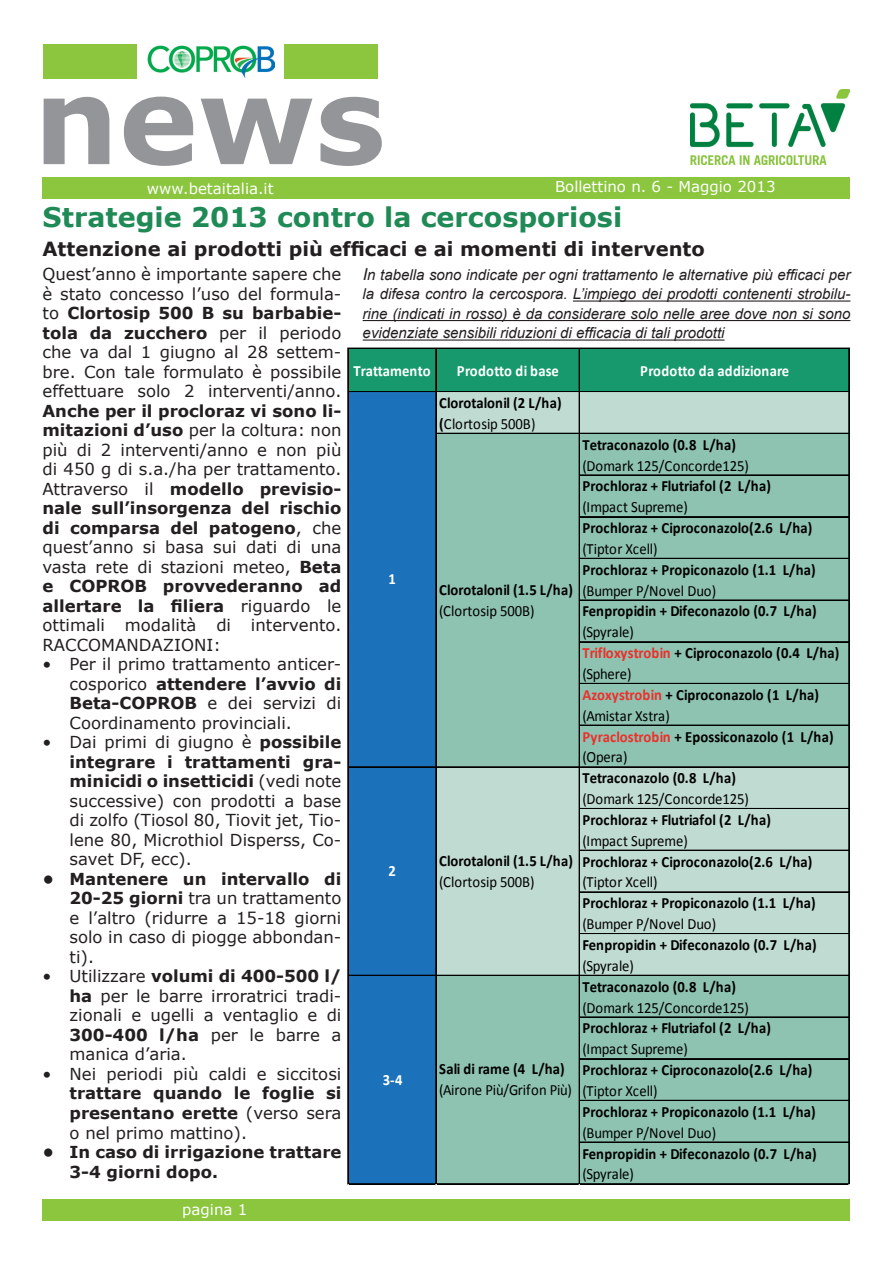
<style>
.page{position:relative;width:893px;height:1263px;background:#fff}
.page>*{position:absolute;margin:0;border:0;box-sizing:border-box;transform-origin:0 0}
.t1{font:700 119.4px "Verdana";color:#939598}
.t2{font:700 27px "Verdana";color:#1f8a55}
.t3{font:700 19.5px "Verdana";color:#231f20}
.t4{font:16.5px/19.5px "Verdana";color:#231f20;text-align:justify}
.t5{font:700 16.5px/19.5px "Verdana";color:#231f20;text-align:justify}
.t6{font:700 15.6px/20.9px "Calibri";letter-spacing:.015em;color:#000;scale:.94 1}
.t7{font:15.6px "Calibri";letter-spacing:-.005em;color:#000;scale:.94 1}
.t8{font:700 15.6px "Calibri";letter-spacing:.005em;color:#fff;scale:.94 1}
.t9{font:italic 15px/19.5px "Arial";color:#231f20;text-align:justify}
.t10{font:15px "Verdana";color:#fff}
.s1{font-weight:700}
.s2{font-weight:400}
.s3{font-size:16.5px}
.s4{color:#ee2f2a}
</style>
<div class="page">
<div style="left:43px;top:44px;width:93px;height:34px;background:#8bc63e"></div>
<div style="left:284px;top:44px;width:94px;height:34px;background:#8bc63e"></div>
<img style="left:690px;top:90px;width:159px;height:74px">
<img style="left:147px;top:45px;width:127px;height:33px">
<div style="left:43px;top:177px;width:807px;height:21px;background:#8bc63e"></div>
<div style="left:43px;top:1199px;width:807px;height:21px;background:#8bc63e"></div>
<div style="left:349px;top:349px;width:500px;height:43px;background:#17996d"></div>
<div style="left:349px;top:391px;width:88px;height:43px;background:#1b71ba"></div>
<div style="left:436px;top:391px;width:413px;height:43px;background:#c0dbd2"></div>
<div style="left:349px;top:433px;width:88px;height:335px;background:#1b71ba"></div>
<div style="left:436px;top:433px;width:413px;height:335px;background:#8ec2b1"></div>
<div style="left:349px;top:767px;width:88px;height:209px;background:#1b71ba"></div>
<div style="left:436px;top:767px;width:413px;height:209px;background:#c0dbd2"></div>
<div style="left:349px;top:975px;width:88px;height:209px;background:#1b71ba"></div>
<div style="left:436px;top:975px;width:413px;height:209px;background:#8ec2b1"></div>
<hr style="left:349px;top:348px;width:500px;height:1px;background:#000">
<hr style="left:349px;top:391px;width:500px;height:1px;background:#000">
<hr style="left:437px;top:433px;width:412px;height:1px;background:#000">
<hr style="left:580px;top:475px;width:269px;height:1px;background:#000">
<hr style="left:580px;top:516px;width:269px;height:1px;background:#000">
<hr style="left:580px;top:517px;width:269px;height:1px;background:#000">
<hr style="left:580px;top:558px;width:269px;height:1px;background:#000">
<hr style="left:580px;top:600px;width:269px;height:1px;background:#000">
<hr style="left:580px;top:641px;width:269px;height:1px;background:#000">
<hr style="left:580px;top:642px;width:269px;height:1px;background:#000">
<hr style="left:580px;top:683px;width:269px;height:1px;background:#000">
<hr style="left:580px;top:725px;width:269px;height:1px;background:#000">
<hr style="left:349px;top:766px;width:500px;height:1px;background:#000">
<hr style="left:349px;top:767px;width:500px;height:1px;background:#000">
<hr style="left:580px;top:808px;width:269px;height:1px;background:#000">
<hr style="left:580px;top:850px;width:269px;height:1px;background:#000">
<hr style="left:580px;top:891px;width:269px;height:1px;background:#000">
<hr style="left:580px;top:892px;width:269px;height:1px;background:#000">
<hr style="left:580px;top:933px;width:269px;height:1px;background:#000">
<hr style="left:349px;top:975px;width:500px;height:1px;background:#000">
<hr style="left:580px;top:1017px;width:269px;height:1px;background:#000">
<hr style="left:580px;top:1058px;width:269px;height:1px;background:#000">
<hr style="left:580px;top:1100px;width:269px;height:1px;background:#000">
<hr style="left:580px;top:1142px;width:269px;height:1px;background:#000">
<hr style="left:347px;top:348px;width:1px;height:836px;background:#000">
<hr style="left:348px;top:348px;width:1px;height:836px;background:#000">
<hr style="left:435px;top:349px;width:1px;height:835px;background:#000">
<hr style="left:436px;top:349px;width:1px;height:835px;background:#000">
<hr style="left:579px;top:349px;width:1px;height:835px;background:#000">
<hr style="left:349px;top:1183px;width:500px;height:1px;background:#000">
<hr style="left:349px;top:1184px;width:500px;height:1px;background:#000">
<hr style="left:848px;top:349px;width:1px;height:835px;background:#000">
<hr style="left:849px;top:349px;width:1px;height:835px;background:#000">
<hr style="left:573px;top:300px;width:277px;height:2px;background:#231f20">
<hr style="left:363px;top:320px;width:487px;height:1px;background:#231f20">
<hr style="left:363px;top:339px;width:361px;height:2px;background:#231f20">
<h1 class="t1" style="left:34px;top:36px;width:354px">news</h1>
<p class="t10" style="left:555px;top:177px;width:222px">Bollettino n. 6 - Maggio 2013</p>
<h2 class="t2" style="left:43px;top:199px;width:581px">Strategie 2013 contro la cercosporiosi</h2>
<p class="t3" style="left:43px;top:235px;width:664px">Attenzione ai prodotti più efficaci e ai momenti di intervento</p>
<p class="t4" style="left:43px;top:264px;width:300px">Quest’anno è importante sapere che è stato concesso l’uso del formula&shy;to <span class="s1">Clortosip 500 B su barbabie&shy;tola da zucchero</span> per il periodo che va dal 1 giugno al 28 settem&shy;bre. Con tale formulato è possibile effettuare solo 2 interventi/anno.</p>
<p class="t4" style="left:43px;top:401px;width:300px"><span class="s1">Anche per il procloraz vi sono li&shy;mitazioni d’uso</span> per la coltura: non più di 2 interventi/anno e non più di 450 g di s.a./ha per trattamento.<br>Attraverso il <span class="s1">modello previsio&shy;nale sull’insorgenza del rischio di comparsa del patogeno</span>, che quest’anno si basa sui dati di una vasta rete di stazioni meteo, <span class="s1">Beta e COPROB provvederanno ad allertare la filiera</span> riguardo le ottimali modalità di intervento.<br>RACCOMANDAZIONI:</p>
<p class="t4" style="left:70px;top:654px;width:273px;text-indent:-27px">• Per il primo trattamento anticer&shy;cosporico <span class="s1">attendere l’avvio di Beta-COPROB</span> e dei servizi di Coordinamento provinciali.</p>
<p class="t4" style="left:70px;top:732px;width:273px;text-indent:-27px">• Dai primi di giugno è <span class="s1">possibile integrare i trattamenti gra&shy;minicidi o insetticidi</span> (vedi note successive) con prodotti a base di zolfo (Tiosol 80, Tiovit jet, Tio&shy;lene 80, Microthiol Disperss, Co&shy;savet DF, ecc).</p>
<p class="t4" style="left:70px;top:869px;width:273px;text-indent:-27px"><span class="s1">• Mantenere un intervallo di 20-25 giorni</span> tra un trattamento e l’altro (ridurre a 15-18 giorni solo in caso di piogge abbondan&shy;ti).</p>
<p class="t4" style="left:70px;top:966px;width:273px;text-indent:-27px">• Utilizzare <span class="s1">volumi di 400-500 l/ ha</span> per le barre irroratrici tradi&shy;zionali e ugelli a ventaglio e di <span class="s1">300-400 l/ha</span> per le barre a manica d’aria.</p>
<p class="t4" style="left:43px;top:1064px;width:300px">• Nei periodi più caldi e siccitosi</p>
<p class="t5" style="left:70px;top:1083px;width:273px">trattare quando le foglie si presentano erette <span class="s2">(verso sera o nel primo mattino).</span></p>
<p class="t5" style="left:70px;top:1142px;width:273px;text-indent:-27px">• In caso di irrigazione trattare<br>3-4 giorni dopo.</p>
<p class="t10" style="left:551px;top:177px;width:230px">Bol ettino n. 1 - Gennaio 2013</p>
<p class="t10" style="left:147px;top:178px;width:128px">www.betaitalia.it</p>
<p class="t9" style="left:363px;top:265px;width:489px"><span class="s3">I</span>n tabella sono indicate per ogni trattamento le alternative più efficaci per la difesa contro la cercospora. L’impiego dei prodotti contenenti strobilu&shy;rine (indicati in rosso) è da considerare solo nelle aree dove non si sono evidenziate sensibili riduzioni di efficacia di tali prodotti</p>
<p class="t8" style="left:353px;top:361px;width:84px">Trattamento</p>
<p class="t8" style="left:457px;top:361px;width:110px">Prodotto di base</p>
<p class="t8" style="left:640px;top:361px;width:160px">Prodotto da addizionare</p>
<p class="t6" style="left:439px;top:392px;width:132px">Clorotalonil (2 L/ha) (<span class="s2">Clortosip 500B)</span></p>
<p class="t6" style="left:582px;top:434px;width:165px">Tetraconazolo (0.8 L/ha)</p>
<p class="t7" style="left:582px;top:455px;width:179px">(Domark 125/Concorde125)</p>
<p class="t6" style="left:582px;top:476px;width:202px">Prochloraz + Flutriafol (2 L/ha)</p>
<p class="t7" style="left:582px;top:497px;width:114px">(Impact Supreme)</p>
<p class="t6" style="left:582px;top:517px;width:246px">Prochloraz + Ciproconazolo(2.6 L/ha)</p>
<p class="t7" style="left:582px;top:539px;width:82px">(Tiptor Xcell)</p>
<p class="t6" style="left:582px;top:559px;width:250px">Prochloraz + Propiconazolo (1.1 L/ha)</p>
<p class="t7" style="left:582px;top:581px;width:144px">(Bumper P/Novel Duo)</p>
<p class="t6" style="left:582px;top:601px;width:251px">Fenpropidin + Difeconazolo (0.7 L/ha)</p>
<p class="t6" style="left:582px;top:622px;width:275px"><span class="s2">(Spyrale)<br></span><span class="s4">Trifloxystrobin</span> + Ciproconazolo (0.4 L/ha) <span class="s2">(Sphere)<br></span><span class="s4">Azoxystrobin</span> + Ciproconazolo (1 L/ha) <span class="s2">(Amistar Xstra)<br></span><span class="s4">Pyraclostrobin</span> + Epossiconazolo (1 L/ha) <span class="s2">(Opera)</span></p>
<p class="t6" style="left:582px;top:768px;width:165px">Tetraconazolo (0.8 L/ha)</p>
<p class="t7" style="left:582px;top:789px;width:179px">(Domark 125/Concorde125)</p>
<p class="t6" style="left:582px;top:809px;width:202px">Prochloraz + Flutriafol (2 L/ha)</p>
<p class="t7" style="left:582px;top:831px;width:114px">(Impact Supreme)</p>
<p class="t6" style="left:582px;top:851px;width:246px">Prochloraz + Ciproconazolo(2.6 L/ha)</p>
<p class="t7" style="left:582px;top:872px;width:82px">(Tiptor Xcell)</p>
<p class="t6" style="left:582px;top:893px;width:250px">Prochloraz + Propiconazolo (1.1 L/ha)</p>
<p class="t7" style="left:582px;top:914px;width:144px">(Bumper P/Novel Duo)</p>
<p class="t6" style="left:582px;top:934px;width:251px">Fenpropidin + Difeconazolo (0.7 L/ha)</p>
<p class="t7" style="left:582px;top:956px;width:56px">(Spyrale)</p>
<p class="t6" style="left:582px;top:976px;width:165px">Tetraconazolo (0.8 L/ha)</p>
<p class="t7" style="left:582px;top:997px;width:179px">(Domark 125/Concorde125)</p>
<p class="t6" style="left:582px;top:1018px;width:202px">Prochloraz + Flutriafol (2 L/ha)</p>
<p class="t7" style="left:582px;top:1039px;width:114px">(Impact Supreme)</p>
<p class="t6" style="left:582px;top:1059px;width:246px">Prochloraz + Ciproconazolo(2.6 L/ha)</p>
<p class="t7" style="left:582px;top:1081px;width:82px">(Tiptor Xcell)</p>
<p class="t6" style="left:582px;top:1101px;width:250px">Prochloraz + Propiconazolo (1.1 L/ha)</p>
<p class="t7" style="left:582px;top:1122px;width:144px">(Bumper P/Novel Duo)</p>
<p class="t6" style="left:582px;top:1143px;width:251px">Fenpropidin + Difeconazolo (0.7 L/ha)</p>
<p class="t7" style="left:582px;top:1164px;width:56px">(Spyrale)</p>
<p class="t8" style="left:388px;top:569px;width:9px">1</p>
<p class="t6" style="left:439px;top:579px;width:144px">Clorotalonil (1.5 L/ha)</p>
<p class="t7" style="left:439px;top:600px;width:103px">(Clortosip 500B)</p>
<p class="t6" style="left:439px;top:850px;width:144px">Clorotalonil (1.5 L/ha)</p>
<p class="t7" style="left:439px;top:871px;width:103px">(Clortosip 500B)</p>
<p class="t8" style="left:388px;top:861px;width:9px">2</p>
<p class="t6" style="left:439px;top:1058px;width:135px">Sali di rame (4 L/ha)</p>
<p class="t7" style="left:439px;top:1080px;width:143px">(Airone Più/Grifon Più)</p>
<p class="t8" style="left:383px;top:1069px;width:22px">3-4</p>
<p class="t10" style="left:182px;top:1199px;width:67px">pagina 1</p>
</div>
